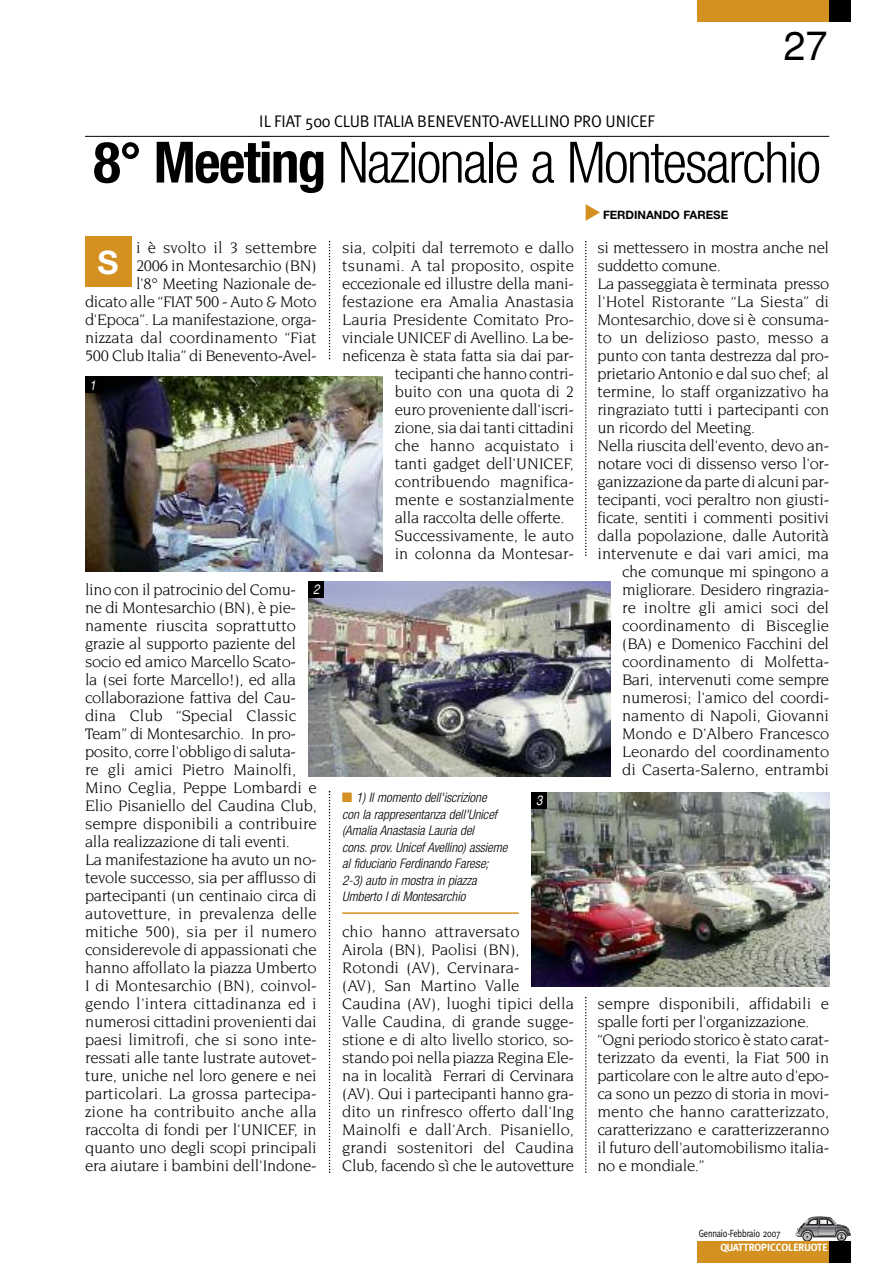
<style>
.page{position:relative;width:893px;height:1263px;background:#fff}
.page>*{position:absolute;margin:0;border:0;box-sizing:border-box;transform-origin:0 0}
.t1{font:300 condensed 57px "Helvetica Neue";letter-spacing:-.03em;color:#000}
.t2{font:39.9px "Helvetica";color:#000}
.t3{font:700 32.4px "Helvetica Neue";color:#fff}
.t4{font:16.8px "Meta Plus Normal";letter-spacing:-.015em;color:#000}
.t5{font:16.5px/18px "Novarese";letter-spacing:-.015em;color:#000}
.t6{font:italic 13.5px "Helvetica";color:#fff;scale:.85 1}
.t7{font:italic 300 condensed 13.2px/16.5px "Helvetica Neue";letter-spacing:-.005em;color:#000}
.t8{font:700 11.55px "Helvetica Neue";letter-spacing:-.005em;color:#000}
.t9{font:10.5px "Meta";letter-spacing:-.02em;color:#000;scale:.82 1}
.t10{font:700 10.5px "Meta";color:#fff}
.s1{font-weight:700}
.s2{font-family:"Monotype Sorts";font-weight:400;font-style:normal;font-stretch:normal;color:#d49021}
</style>
<div class="page">
<div style="left:829px;top:0;width:21px;height:21px;background:#000"></div>
<div style="left:697px;top:0;width:132px;height:21px;background:#d49021"></div>
<svg style="left:796px;top:1216px;width:54px;height:26px"></svg>
<div style="left:829px;top:1242px;width:21px;height:21px;background:#000"></div>
<div style="left:697px;top:1242px;width:132px;height:21px;background:#d49021"></div>
<svg style="left:586px;top:204px;width:14px;height:17px"></svg>
<div style="left:85px;top:237px;width:47px;height:50px;background:#d49021"></div>
<svg style="left:585px;top:241px;width:1px;height:315px"></svg>
<svg style="left:585px;top:997px;width:1px;height:176px"></svg>
<svg style="left:329px;top:241px;width:1px;height:118px"></svg>
<svg style="left:329px;top:791px;width:1px;height:382px"></svg>
<hr style="left:85px;top:136px;width:744px;height:1px;background:#000">
<img style="left:85px;top:377px;width:298px;height:195px">
<img style="left:308px;top:582px;width:302px;height:194px">
<img style="left:531px;top:792px;width:298px;height:195px">
<div style="left:85px;top:377px;width:16px;height:16px;background:#000"></div>
<div style="left:309px;top:582px;width:15px;height:16px;background:#000"></div>
<div style="left:531px;top:792px;width:16px;height:16px;background:#000"></div>
<hr style="left:342px;top:912px;width:177px;height:2px;background:#d49021">
<p class="t4" style="left:259px;top:111px;width:397px">IL FIAT 500 CLUB ITALIA BENEVENTO-AVELLINO PRO UNICEF</p>
<h2 class="t2" style="left:783px;top:23px;width:46px">27</h2>
<h1 class="t1" style="left:93px;top:142px;width:729px"><span class="s1">8° Meeting</span> Nazionale a Montesarchio</h1>
<p class="t5" style="left:85px;top:239px;width:233px;text-align:right">i è svolto il 3 settembre<br>2006 in Montesarchio (BN)<br>l'8° Meeting Nazionale de-<br>dicato alle “FIAT 500 - Auto &amp; Moto d'Epoca”. La manifestazione, orga&shy;nizzata dal coordinamento “Fiat<br>500 Club Italia” di Benevento-Avel-</p>
<h3 class="t3" style="left:97px;top:242px;width:23px">S</h3>
<p class="t6" style="left:90px;top:377px;width:9px">1</p>
<p class="t5" style="left:85px;top:581px;width:233px">lino con il patrocinio del Comu&shy;ne di Montesarchio (BN), è pie&shy;namente riuscita soprattutto grazie al supporto paziente del socio ed amico Marcello Scato-<br>la (sei forte Marcello!), ed alla collaborazione fattiva del Cau&shy;dina Club “Special Classic Team” di Montesarchio. In pro&shy;posito, corre l'obbligo di saluta-<br>re gli amici Pietro Mainolfi, Mino Ceglia, Peppe Lombardi e Elio Pisaniello del Caudina Club, sempre disponibili a contribuire alla realizzazione di tali eventi.<br>La manifestazione ha avuto un no&shy;tevole successo, sia per afflusso di partecipanti (un centinaio circa di autovetture, in prevalenza delle mitiche 500), sia per il numero considerevole di appassionati che hanno affollato la piazza Umberto I di Montesarchio (BN), coinvol&shy;gendo l'intera cittadinanza ed i numerosi cittadini provenienti dai paesi limitrofi, che si sono inte&shy;ressati alle tante lustrate autovet&shy;ture, uniche nel loro genere e nei particolari. La grossa partecipa&shy;zione ha contribuito anche alla raccolta di fondi per l'UNICEF, in quanto uno degli scopi principali era aiutare i bambini dell'Indone-</p>
<p class="t6" style="left:313px;top:582px;width:9px">2</p>
<p class="t5" style="left:342px;top:239px;width:233px">sia, colpiti dal terremoto e dallo</p>
<p class="t5" style="left:342px;top:257px;width:233px">tsunami. A tal proposito, ospite</p>
<p class="t5" style="left:342px;top:275px;width:233px">eccezionale ed illustre della mani-</p>
<p class="t5" style="left:342px;top:293px;width:233px">festazione era Amalia Anastasia</p>
<p class="t5" style="left:342px;top:311px;width:233px">Lauria Presidente Comitato Pro-</p>
<p class="t5" style="left:342px;top:329px;width:233px">vinciale UNICEF di Avellino. La be-</p>
<p class="t5" style="left:342px;top:347px;width:233px">neficenza è stata fatta sia dai par-</p>
<p class="t5" style="left:395px;top:365px;width:181px">tecipanti che hanno contri-</p>
<p class="t5" style="left:395px;top:383px;width:181px">buito con una quota di 2</p>
<p class="t5" style="left:395px;top:401px;width:181px">euro proveniente dall'iscri-</p>
<p class="t5" style="left:395px;top:419px;width:181px">zione, sia dai tanti cittadini</p>
<p class="t5" style="left:395px;top:437px;width:181px">che hanno acquistato i</p>
<p class="t5" style="left:395px;top:455px;width:181px">tanti gadget dell'UNICEF,</p>
<p class="t5" style="left:395px;top:473px;width:181px">contribuendo magnifica-</p>
<p class="t5" style="left:395px;top:491px;width:181px">mente e sostanzialmente</p>
<p class="t5" style="left:395px;top:509px;width:171px">alla raccolta delle offerte.</p>
<p class="t5" style="left:395px;top:527px;width:181px">Successivamente, le auto</p>
<p class="t5" style="left:395px;top:545px;width:181px">in colonna da Montesar-</p>
<p class="t7" style="left:342px;top:790px;width:167px"><span class="s2">■</span> 1) Il momento dell'iscrizione<br>con la rappresentanza dell'Unicef (Amalia Anastasia Lauria del<br>cons. prov. Unicef Avellino) assieme al fiduciario Ferdinando Farese;<br>2-3) auto in mostra in piazza<br>Umberto I di Montesarchio</p>
<p class="t6" style="left:536px;top:792px;width:9px">3</p>
<p class="t5" style="left:342px;top:923px;width:233px">chio hanno attraversato<br>Airola (BN), Paolisi (BN),<br>Rotondi (AV), Cervinara-<br>(AV), San Martino Valle<br>Caudina (AV), luoghi tipici della<br>Valle Caudina, di grande sugge&shy;stione e di alto livello storico, so&shy;stando poi nella piazza Regina Ele&shy;na in località Ferrari di Cervinara (AV). Qui i partecipanti hanno gra&shy;dito un rinfresco offerto dall'Ing<br>Mainolfi e dall'Arch. Pisaniello, grandi sostenitori del Caudina<br>Club, facendo sì che le autovetture</p>
<p class="t8" style="left:603px;top:208px;width:127px">FERDINANDO FARESE</p>
<p class="t5" style="left:597px;top:239px;width:233px">si mettessero in mostra anche nel</p>
<p class="t5" style="left:597px;top:257px;width:125px">suddetto comune.</p>
<p class="t5" style="left:597px;top:275px;width:233px">La passeggiata è terminata presso</p>
<p class="t5" style="left:597px;top:293px;width:233px">l'Hotel Ristorante “La Siesta” di</p>
<p class="t5" style="left:597px;top:311px;width:233px">Montesarchio, dove si è consuma-</p>
<p class="t5" style="left:597px;top:329px;width:233px">to un delizioso pasto, messo a</p>
<p class="t5" style="left:597px;top:347px;width:233px">punto con tanta destrezza dal pro-</p>
<p class="t5" style="left:597px;top:365px;width:233px">prietario Antonio e dal suo chef; al</p>
<p class="t5" style="left:597px;top:383px;width:233px">termine, lo staff organizzativo ha</p>
<p class="t5" style="left:597px;top:401px;width:233px">ringraziato tutti i partecipanti con</p>
<p class="t5" style="left:597px;top:419px;width:159px">un ricordo del Meeting.</p>
<p class="t5" style="left:597px;top:437px;width:233px">Nella riuscita dell'evento, devo an-</p>
<p class="t5" style="left:597px;top:455px;width:233px">notare voci di dissenso verso l'or-</p>
<p class="t5" style="left:597px;top:473px;width:233px">ganizzazione da parte di alcuni par-</p>
<p class="t5" style="left:597px;top:491px;width:233px">tecipanti, voci peraltro non giusti-</p>
<p class="t5" style="left:597px;top:509px;width:233px">ficate, sentiti i commenti positivi</p>
<p class="t5" style="left:597px;top:527px;width:233px">dalla popolazione, dalle Autorità</p>
<p class="t5" style="left:597px;top:545px;width:233px">intervenute e dai vari amici, ma</p>
<p class="t5" style="left:622px;top:563px;width:208px">che comunque mi spingono a</p>
<p class="t5" style="left:622px;top:581px;width:208px">migliorare. Desidero ringrazia-</p>
<p class="t5" style="left:622px;top:599px;width:208px">re inoltre gli amici soci del</p>
<p class="t5" style="left:622px;top:617px;width:208px">coordinamento di Bisceglie</p>
<p class="t5" style="left:622px;top:635px;width:208px">(BA) e Domenico Facchini del</p>
<p class="t5" style="left:622px;top:653px;width:208px">coordinamento di Molfetta-</p>
<p class="t5" style="left:622px;top:671px;width:208px">Bari, intervenuti come sempre</p>
<p class="t5" style="left:622px;top:689px;width:208px">numerosi; l'amico del coordi-</p>
<p class="t5" style="left:622px;top:707px;width:208px">namento di Napoli, Giovanni</p>
<p class="t5" style="left:622px;top:725px;width:208px">Mondo e D'Albero Francesco</p>
<p class="t5" style="left:622px;top:743px;width:208px">Leonardo del coordinamento</p>
<p class="t5" style="left:622px;top:761px;width:208px">di Caserta-Salerno, entrambi</p>
<p class="t5" style="left:597px;top:995px;width:233px">sempre disponibili, affidabili e spalle forti per l'organizzazione. “Ogni periodo storico è stato carat&shy;terizzato da eventi, la Fiat 500 in particolare con le altre auto d'epo&shy;ca sono un pezzo di storia in movi&shy;mento che hanno caratterizzato, caratterizzano e caratterizzeranno il futuro dell'automobilismo italia&shy;no e mondiale.”</p>
<p class="t9" style="left:699px;top:1227px;width:101px">Gennaio-Febbraio 2007</p>
<p class="t10" style="left:720px;top:1242px;width:109px">QUATTROPICCOLERUOTE</p>
</div>
